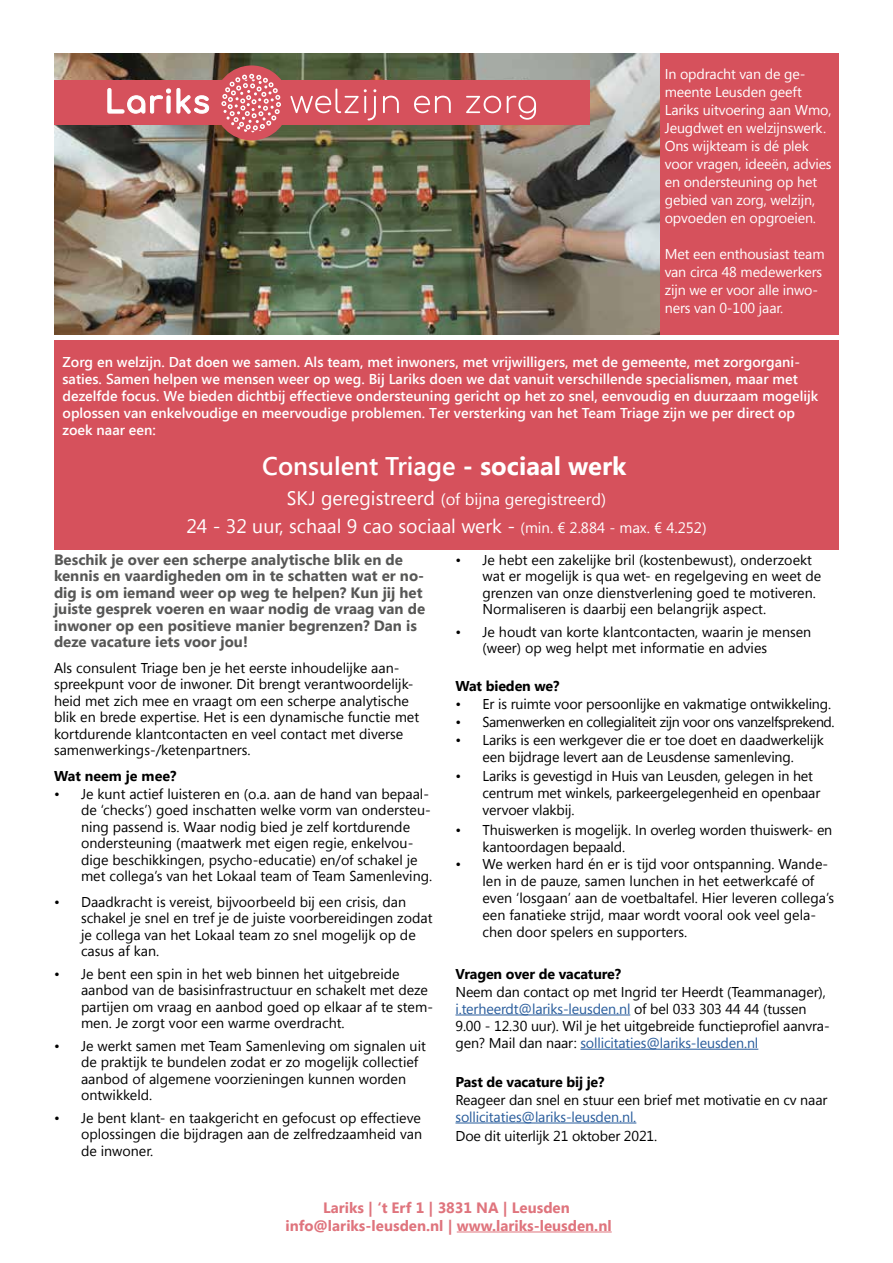
<style>
.page{position:relative;width:893px;height:1263px;background:#fff}
.page>*{position:absolute;margin:0;border:0;box-sizing:border-box;transform-origin:0 0}
.t1{font:600 25.5px "Segoe UI";color:#fff}
.t2{font:19.5px "Segoe UI";color:#fff}
.t3{font:16.5px "Segoe UI";color:#fff}
.t4{font:700 15px/16.5px "Segoe UI";color:#575756}
.t5{font:700 15px/18px "Segoe UI";color:#df747d;text-align:center}
.t6{font:14.25px/16.5px "Segoe UI";color:#000}
.t7{font:600 14.25px/17.1px "Segoe UI";color:#fff}
.t8{font:14.25px/18px "Segoe UI";letter-spacing:-.01em;color:#fff}
.t9{font:700 14.25px "Segoe UI";letter-spacing:-.01em;color:#000}
.t10{font:14.25px "Segoe UI";letter-spacing:-.03em;color:#000}
.t11{font:14.25px "Segoe UI";letter-spacing:-.01em;color:#275b9b}
.s1{font-weight:700}
.s2{font-size:19.5px}
.s3{font-size:15px}
.s4{color:#275b9b}
</style>
<div class="page">
<img style="left:54px;top:53px;width:606px;height:282px">
<hr style="left:455px;top:1014px;width:175px;height:1px;background:#275b9b">
<hr style="left:580px;top:1049px;width:178px;height:1px;background:#275b9b">
<hr style="left:455px;top:1122px;width:181px;height:1px;background:#275b9b">
<hr style="left:457px;top:1231px;width:155px;height:1px;background:#df747d">
<div style="left:660px;top:53px;width:179px;height:282px;background:#d6515c"></div>
<div style="left:214px;top:65px;width:75px;height:75px;background:#d6515c;border-radius:50%"></div>
<div style="left:54px;top:81px;width:535px;height:44px;background:#d6515c"></div>
<svg style="left:221px;top:74px;width:60px;height:58px"></svg>
<svg style="left:107px;top:88px;width:103px;height:26px"></svg>
<svg style="left:291px;top:89px;width:85px;height:31px"></svg>
<svg style="left:383px;top:96px;width:16px;height:17px"></svg>
<svg style="left:414px;top:96px;width:37px;height:17px"></svg>
<svg style="left:466px;top:96px;width:35px;height:17px"></svg>
<svg style="left:507px;top:96px;width:29px;height:24px"></svg>
<div style="left:54px;top:340px;width:785px;height:210px;background:#d6515c"></div>
<p class="t8" style="left:665px;top:64px;width:168px">In opdracht van de ge&shy;meente Leusden geeft<br>Lariks uitvoering aan Wmo,<br>Jeugdwet en welzijnswerk.<br>Ons wijkteam is dé plek voor vragen, ideeën, advies en ondersteuning op het gebied van zorg, welzijn, opvoeden en opgroeien.</p>
<p class="t8" style="left:665px;top:244px;width:161px">Met een enthousiast team van circa 48 medewerkers zijn we er voor alle inwo&shy;ners van 0-100 jaar.</p>
<p class="t7" style="left:63px;top:352px;width:757px">Zorg en welzijn. Dat doen we samen. Als team, met inwoners, met vrijwilligers, met de gemeente, met zorgorgani&shy;saties. Samen helpen we mensen weer op weg. Bij Lariks doen we dat vanuit verschillende specialismen, maar met dezelfde focus. We bieden dichtbij effectieve ondersteuning gericht op het zo snel, eenvoudig en duurzaam mogelijk oplossen van enkelvoudige en meervoudige problemen. Ter versterking van het Team Triage zijn we per direct op zoek naar een:</p>
<h1 class="t1" style="left:262px;top:448px;width:366px">Consulent Triage <span class="s1">- sociaal werk</span></h1>
<p class="t3" style="left:287px;top:487px;width:321px"><span class="s2">SKJ geregistreerd</span> (of bijna geregistreerd)</p>
<h2 class="t2" style="left:186px;top:513px;width:522px">24 - 32 uur, schaal 9 cao sociaal werk - <span class="s3">(min. € 2.884 - max. € 4.252)</span></h2>
<p class="t4" style="left:54px;top:550px;width:373px">Beschik je over een scherpe analytische blik en de kennis en vaardigheden om in te schatten wat er no&shy;dig is om iemand weer op weg te helpen? Kun jij het juiste gesprek voeren en waar nodig de vraag van de inwoner op een positieve manier begrenzen? Dan is deze vacature iets voor jou!</p>
<p class="t6" style="left:54px;top:659px;width:367px">Als consulent Triage ben je het eerste inhoudelijke aan&shy;spreekpunt voor de inwoner. Dit brengt verantwoordelijk&shy;heid met zich mee en vraagt om een scherpe analytische blik en brede expertise. Het is een dynamische functie met kortdurende klantcontacten en veel contact met diverse samenwerkings-/ketenpartners.</p>
<p class="t9" style="left:54px;top:765px;width:124px">Wat neem je mee?</p>
<p class="t6" style="left:81px;top:785px;width:353px;text-indent:-27px">• Je kunt actief luisteren en (o.a. aan de hand van bepaal&shy;de ‘checks’) goed inschatten welke vorm van ondersteu&shy;ning passend is. Waar nodig bied je zelf kortdurende ondersteuning (maatwerk met eigen regie, enkelvou&shy;dige beschikkingen, psycho-educatie) en/of schakel je met collega’s van het Lokaal team of Team Samenleving.</p>
<p class="t6" style="left:81px;top:893px;width:353px;text-indent:-27px">• Daadkracht is vereist, bijvoorbeeld bij een crisis, dan schakel je snel en tref je de juiste voorbereidingen zodat je collega van het Lokaal team zo snel mogelijk op de casus af kan.</p>
<p class="t6" style="left:81px;top:965px;width:354px;text-indent:-27px">• Je bent een spin in het web binnen het uitgebreide aanbod van de basisinfrastructuur en schakelt met deze partijen om vraag en aanbod goed op elkaar af te stem&shy;men. Je zorgt voor een warme overdracht.</p>
<p class="t6" style="left:81px;top:1037px;width:346px;text-indent:-27px">• Je werkt samen met Team Samenleving om signalen uit de praktijk te bundelen zodat er zo mogelijk collectief aanbod of algemene voorzieningen kunnen worden ontwikkeld.</p>
<p class="t6" style="left:81px;top:1109px;width:343px;text-align:justify;text-indent:-27px">• Je bent klant- en taakgericht en gefocust op effectieve oplossingen die bijdragen aan de zelfredzaamheid van de inwoner.</p>
<p class="t6" style="left:482px;top:551px;width:340px;text-indent:-27px">• Je hebt een zakelijke bril (kostenbewust), onderzoekt wat er mogelijk is qua wet- en regelgeving en weet de grenzen van onze dienstverlening goed te motiveren.<br>Normaliseren is daarbij een belangrijk aspect.</p>
<p class="t6" style="left:482px;top:623px;width:330px;text-indent:-27px">• Je houdt van korte klantcontacten, waarin je mensen (weer) op weg helpt met informatie en advies</p>
<p class="t9" style="left:455px;top:675px;width:105px">Wat bieden we?</p>
<p class="t6" style="left:455px;top:695px;width:377px">• Er is ruimte voor persoonlijke en vakmatige ontwikkeling.</p>
<p class="t10" style="left:455px;top:712px;width:381px">• Samenwerken en collegialiteit zijn voor ons vanzelfsprekend.</p>
<p class="t6" style="left:455px;top:731px;width:370px;line-height:17.1px;text-align:center">• Lariks is een werkgever die er toe doet en daadwerkelijk een bijdrage levert aan de Leusdense samenleving.</p>
<p class="t6" style="left:482px;top:767px;width:339px;line-height:17.1px;text-indent:-27px">• Lariks is gevestigd in Huis van Leusden, gelegen in het centrum met winkels, parkeergelegenheid en openbaar vervoer vlakbij.</p>
<p class="t6" style="left:482px;top:820px;width:351px;line-height:17.1px;text-indent:-27px">• Thuiswerken is mogelijk. In overleg worden thuiswerk- en kantoordagen bepaald.</p>
<p class="t6" style="left:482px;top:855px;width:353px;line-height:17.1px;text-indent:-27px">• We werken hard én er is tijd voor ontspanning. Wande&shy;len in de pauze, samen lunchen in het eetwerkcafé of even ‘losgaan’ aan de voetbaltafel. Hier leveren collega’s een fanatieke strijd, maar wordt vooral ook veel gela&shy;chen door spelers en supporters.</p>
<p class="t9" style="left:455px;top:963px;width:167px">Vragen over de vacature?</p>
<p class="t6" style="left:455px;top:982px;width:376px;line-height:17.1px">Neem dan contact op met Ingrid ter Heerdt (Teammanager), <span class="s4">i.terheerdt@lariks-leusden.nl</span> of bel 033 303 44 44 (tussen 9.00 - 12.30 uur). Wil je het uitgebreide functieprofiel aanvra&shy;gen? Mail dan naar: <span class="s4">sollicitaties@lariks-leusden.nl</span></p>
<p class="t9" style="left:455px;top:1071px;width:150px">Past de vacature bij je?</p>
<p class="t6" style="left:455px;top:1091px;width:373px">Reageer dan snel en stuur een brief met motivatie en cv naar</p>
<p class="t11" style="left:455px;top:1107px;width:182px">sollicitaties@lariks-leusden.nl.</p>
<p class="t6" style="left:455px;top:1127px;width:203px">Doe dit uiterlijk 21 oktober 2021.</p>
<p class="t5" style="left:285px;top:1198px;width:328px">Lariks | ‘t Erf 1 | 3831 NA | Leusden info@lariks-leusden.nl | www.lariks-leusden.nl</p>
</div>
